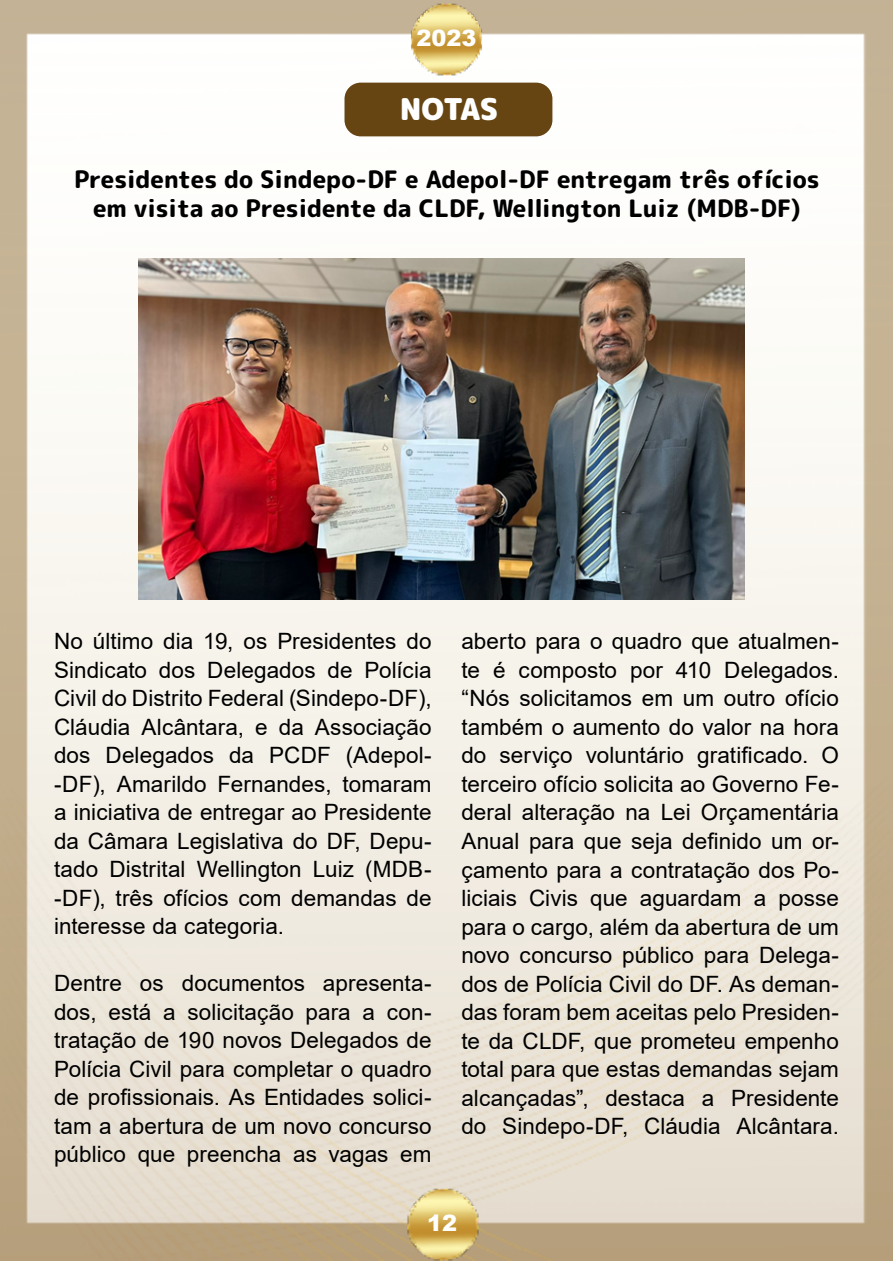
<style>
.page{position:relative;width:893px;height:1263px;background:#fff}
.page>*{position:absolute;margin:0;border:0;box-sizing:border-box;transform-origin:0 0}
.t1{font:900 30px "Rounded Mplus 1 c";letter-spacing:-.03em;color:#fff}
.t2{font:800 24px/28.8px "Rounded Mplus 1 c";color:#000;text-align:center}
.t3{font:22.5px/28.5px "Arial";letter-spacing:.005em;color:#000;text-align:justify}
.t4{font:900 22.5px "Arial";color:#fff}
</style>
<div class="page">
<img style="left:0;top:81px;width:893px;height:1179px">
<img style="left:0;top:1166px;width:890px;height:95px">
<img style="left:0;top:0;width:893px;height:81px">
<div style="left:344px;top:82px;width:209px;height:55px;background:#664513;border-radius:17px"></div>
<div style="left:343px;top:81px;width:211px;height:57px;border:2px solid #fff;border-radius:17px"></div>
<img style="left:139px;top:259px;width:605px;height:341px">
<p class="t4" style="left:416px;top:21px;width:62px">2023</p>
<h1 class="t1" style="left:400px;top:88px;width:100px">NOTAS</h1>
<p class="t2" style="left:74px;top:165px;width:747px">Presidentes do Sindepo-DF e Adepol-DF entregam três ofícios em visita ao Presidente da CLDF, Wellington Luiz (MDB-DF)</p>
<p class="t3" style="left:54px;top:627px;width:379px">No último dia 19, os Presidentes do Sindicato dos Delegados de Polícia Civil do Distrito Federal (Sindepo-DF), Cláudia Alcântara, e da Associação dos Delegados da PCDF (Adepol--DF), Amarildo Fernandes, tomaram a iniciativa de entregar ao Presidente da Câmara Legislativa do DF, Depu&shy;tado Distrital Wellington Luiz (MDB--DF), três ofícios com demandas de interesse da categoria.</p>
<p class="t3" style="left:54px;top:969px;width:379px">Dentre os documentos apresenta&shy;dos, está a solicitação para a con&shy;tratação de 190 novos Delegados de Polícia Civil para completar o quadro de profissionais. As Entidades solici&shy;tam a abertura de um novo concurso público que preencha as vagas em</p>
<p class="t3" style="left:461px;top:627px;width:379px">aberto para o quadro que atualmen&shy;te é composto por 410 Delegados. “Nós solicitamos em um outro ofício também o aumento do valor na hora do serviço voluntário gratificado. O terceiro ofício solicita ao Governo Fe&shy;deral alteração na Lei Orçamentária Anual para que seja definido um or&shy;çamento para a contratação dos Po&shy;liciais Civis que aguardam a posse para o cargo, além da abertura de um novo concurso público para Delega&shy;dos de Polícia Civil do DF. As deman&shy;das foram bem aceitas pelo Presiden&shy;te da CLDF, que prometeu empenho total para que estas demandas sejam alcançadas”, destaca a Presidente do Sindepo-DF, Cláudia Alcântara.</p>
<p class="t4" style="left:427px;top:1207px;width:32px">12</p>
</div>
